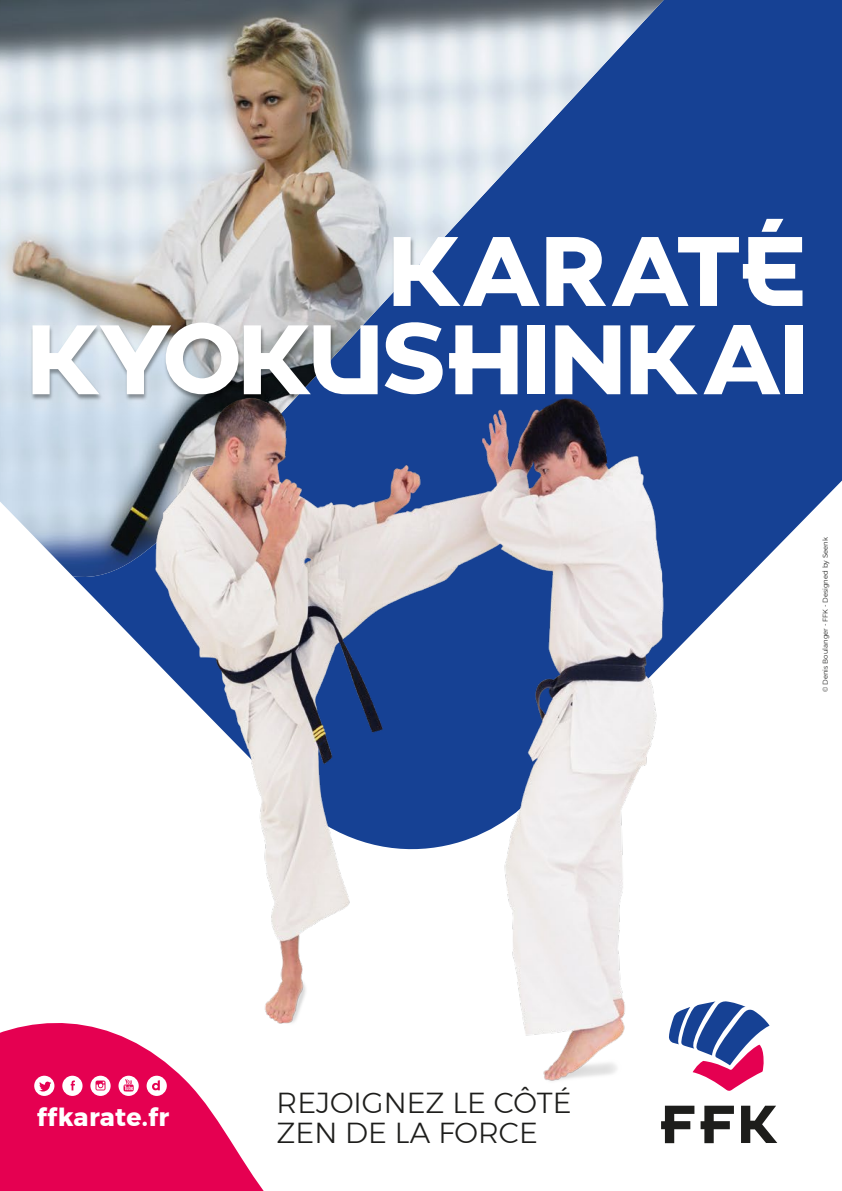
<style>
.page{position:relative;width:842px;height:1191px;background:#fff}
.page>*{position:absolute;margin:0;border:0;box-sizing:border-box;transform-origin:0 0}
.t1{font:300 28.9px/29.9px "Montserrat";color:#1d1d1b}
.t2{font:700 25.1px "Montserrat";letter-spacing:.015em;color:#fff}
.t3{font:300 7px "Montserrat";color:#1d1d1b}
</style>
<div class="page">
<div style="left:664px;top:0;width:178px;height:320px;background:#164194"></div>
<svg style="left:0;top:1126px;width:264px;height:65px;background:#e7135e"></svg>
<svg style="left:741px;top:1126px;width:36px;height:17px"></svg>
<svg style="left:661px;top:1126px;width:30px;height:17px"></svg>
<svg style="left:700px;top:1126px;width:30px;height:17px"></svg>
<img style="left:0;top:0;width:664px;height:186px">
<img style="left:0;top:186px;width:664px;height:134px">
<svg style="left:394px;top:237px;width:146px;height:69px"></svg>
<svg style="left:546px;top:237px;width:60px;height:69px"></svg>
<svg style="left:612px;top:219px;width:190px;height:87px"></svg>
<img style="left:0;top:320px;width:842px;height:806px">
<h2 class="t2" style="left:37px;top:1096px;width:134px">ffkarate.fr</h2>
<h1 class="t1" style="left:277px;top:1087px;width:296px">REJOIGNEZ LE CÔTÉ<br>ZEN DE LA FORCE</h1>
<p class="t3" style="left:820px;top:692px;width:156px;rotate:-90deg">© Denis Boulanger - FFK - Designed by Seenk</p>
</div>
